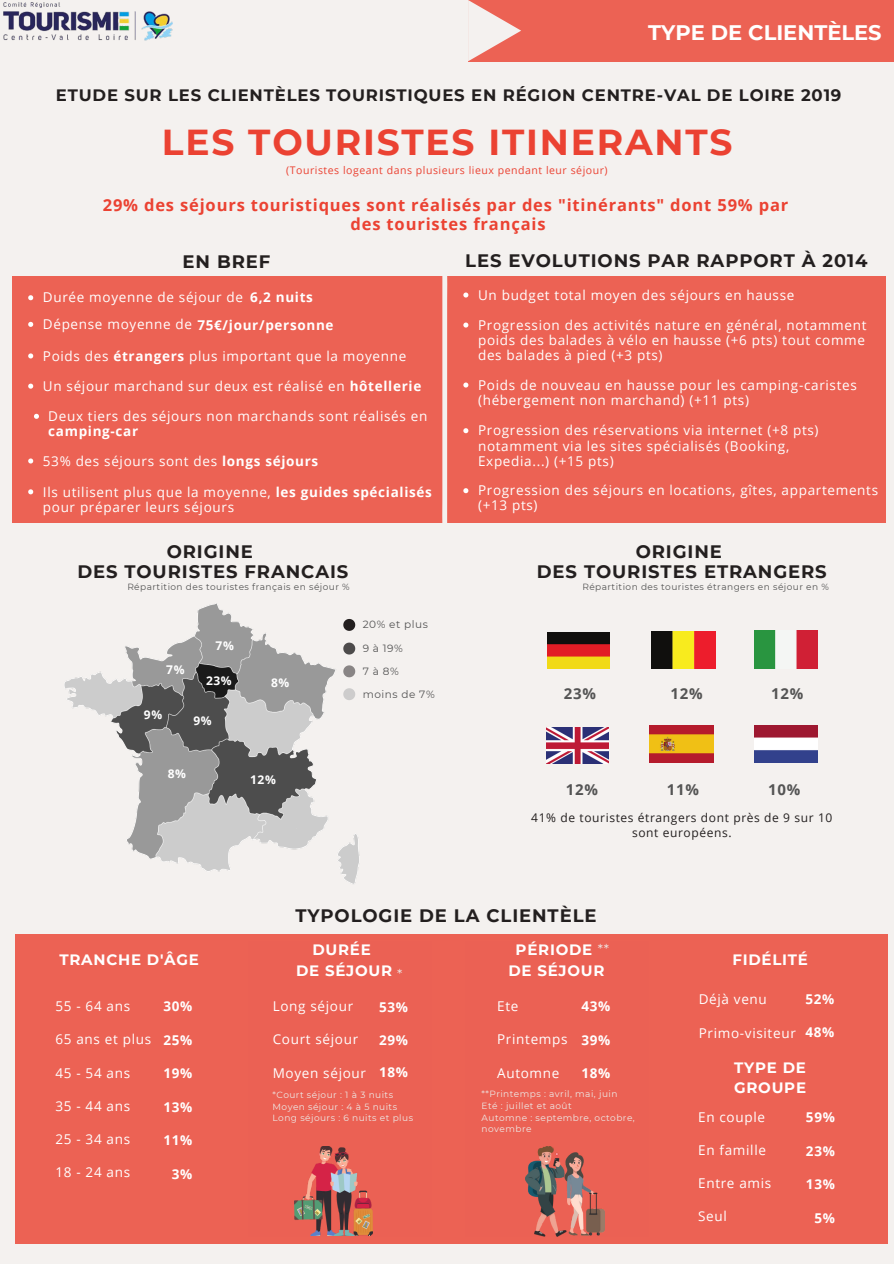
<style>
.page{position:relative;width:894px;height:1264px;background:#fff}
.page>*{position:absolute;margin:0;border:0;box-sizing:border-box;transform-origin:0 0}
.t1{font:700 36px "Montserrat";letter-spacing:.05em;color:#eb4232}
.t2{font:700 21px "Montserrat";color:#fff}
.t3{font:700 18px "Montserrat";letter-spacing:.05em;color:#231f1f}
.t4{font:700 16.5px "Open Sans";letter-spacing:.05em;color:#eb4232}
.t5{font:700 16.5px "Montserrat";letter-spacing:.05em;color:#231f1f}
.t6{font:700 15px/20.7px "Montserrat";letter-spacing:.05em;color:#fff}
.t7{font:700 15px "Open Sans";letter-spacing:.05em;color:#545454}
.t8{font:13.5px/15.1px "Open Sans";letter-spacing:.05em;color:#fff}
.t9{font:700 13.5px "Open Sans";letter-spacing:.05em;color:#fff}
.t10{font:13.5px "Montserrat";color:#edeae7}
.t11{font:12px/15px "Open Sans";letter-spacing:.05em;color:#231f1f;text-align:center}
.t12{font:700 12px "Open Sans";color:#fff}
.t13{font:10.5px "Open Sans";letter-spacing:.05em;color:#eb4232}
.t14{font:10.5px "Montserrat";letter-spacing:.05em;color:#545454}
.t15{font:9px/10.1px "Montserrat";letter-spacing:.05em;color:#edeae7}
.t16{font:9px "Montserrat";letter-spacing:.05em;color:#545454}
.s1{font-weight:400}
.s2{font-weight:700}
</style>
<div class="page">
<div style="left:0;top:0;width:893px;height:1263px;background:#f4f1ef"></div>
<div style="left:15px;top:933px;width:872px;height:310px;background:#ec6254"></div>
<div style="left:12px;top:277px;width:873px;height:246px;background:#ec6254"></div>
<svg style="left:28px;top:458px;width:5px;height:5px"></svg>
<svg style="left:34px;top:414px;width:5px;height:5px"></svg>
<svg style="left:442px;top:276px;width:5px;height:247px"></svg>
<div style="left:468px;top:0;width:425px;height:61px;background:#ec6254"></div>
<svg style="left:468px;top:0;width:53px;height:61px"></svg>
<img style="left:547px;top:633px;width:62px;height:36px">
<img style="left:546px;top:727px;width:62px;height:36px">
<img style="left:651px;top:631px;width:64px;height:37px">
<img style="left:754px;top:725px;width:63px;height:37px">
<img style="left:649px;top:725px;width:64px;height:37px">
<img style="left:754px;top:631px;width:63px;height:37px">
<img style="left:294px;top:1146px;width:78px;height:89px">
<img style="left:525px;top:1146px;width:79px;height:90px">
<img style="left:65px;top:603px;width:295px;height:281px">
<svg style="left:28px;top:295px;width:5px;height:5px"></svg>
<svg style="left:28px;top:322px;width:5px;height:5px"></svg>
<svg style="left:28px;top:353px;width:5px;height:5px"></svg>
<svg style="left:463px;top:292px;width:5px;height:5px"></svg>
<svg style="left:463px;top:382px;width:5px;height:5px"></svg>
<svg style="left:463px;top:428px;width:5px;height:5px"></svg>
<svg style="left:463px;top:322px;width:5px;height:5px"></svg>
<svg style="left:28px;top:489px;width:5px;height:5px"></svg>
<svg style="left:28px;top:383px;width:5px;height:5px"></svg>
<svg style="left:463px;top:488px;width:5px;height:5px"></svg>
<img style="left:3px;top:2px;width:169px;height:39px">
<p class="t2" style="left:648px;top:20px;width:235px">TYPE DE CLIENTÈLES</p>
<p class="t5" style="left:56px;top:85px;width:787px">ETUDE SUR LES CLIENTÈLES TOURISTIQUES EN RÉGION CENTRE-VAL DE LOIRE 2019</p>
<p class="t1" style="left:162px;top:120px;width:572px">LES TOURISTES ITINERANTS</p>
<p class="t13" style="left:286px;top:163px;width:323px">(Touristes logeant dans plusieurs lieux pendant leur séjour)</p>
<p class="t4" style="left:103px;top:193px;width:686px">29% des séjours touristiques sont réalisés par des "itinérants" dont 59% par</p>
<p class="t4" style="left:350px;top:212px;width:196px">des touristes français</p>
<p class="t3" style="left:182px;top:250px;width:89px">EN BREF</p>
<p class="t3" style="left:465px;top:249px;width:403px">LES EVOLUTIONS PAR RAPPORT À 2014</p>
<p class="t9" style="left:250px;top:287px;width:64px">6,2 nuits</p>
<p class="t8" style="left:43px;top:289px;width:202px">Durée moyenne de séjour de</p>
<p class="t9" style="left:43px;top:315px;width:292px"><span class="s1">Dépense moyenne de</span> 75€/jour/personne</p>
<p class="t8" style="left:43px;top:348px;width:365px">Poids des <span class="s2">étrangers</span> plus important que la moyenne</p>
<p class="t8" style="left:43px;top:378px;width:380px">Un séjour marchand sur deux est réalisé en <span class="s2">hôtellerie</span></p>
<p class="t8" style="left:48px;top:408px;width:380px">Deux tiers des séjours non marchands sont réalisés en <span class="s2">camping-car</span></p>
<p class="t8" style="left:43px;top:453px;width:277px">53% des séjours sont des <span class="s2">longs séjours</span></p>
<p class="t8" style="left:43px;top:483px;width:390px">Ils utilisent plus que la moyenne, <span class="s2">les guides spécialisés </span>pour préparer leurs séjours</p>
<p class="t3" style="left:167px;top:540px;width:88px">ORIGINE</p>
<p class="t3" style="left:77px;top:560px;width:272px">DES TOURISTES FRANCAIS</p>
<p class="t8" style="left:478px;top:287px;width:318px">Un budget total moyen des séjours en hausse</p>
<p class="t8" style="left:478px;top:317px;width:390px;text-align:justify">Progression des activités nature en général, notamment poids des balades à vélo en hausse (+6 pts) tout comme des balades à pied (+3 pts)</p>
<p class="t8" style="left:478px;top:377px;width:380px">Poids de nouveau en hausse pour les camping-caristes (hébergement non marchand) (+11 pts)</p>
<p class="t8" style="left:478px;top:422px;width:342px">Progression des réservations via internet (+8 pts) notamment via les sites spécialisés (Booking,<br>Expedia...) (+15 pts)</p>
<p class="t8" style="left:478px;top:482px;width:401px">Progression des séjours en locations, gîtes, appartements (+13 pts)</p>
<p class="t3" style="left:635px;top:540px;width:88px">ORIGINE</p>
<p class="t3" style="left:536px;top:560px;width:291px">DES TOURISTES ETRANGERS</p>
<p class="t16" style="left:127px;top:581px;width:224px">Répartition des touristes français en séjour %</p>
<p class="t16" style="left:582px;top:581px;width:248px">Répartition des touristes étrangers en séjour en %</p>
<p class="t12" style="left:166px;top:661px;width:20px">7%</p>
<p class="t12" style="left:215px;top:637px;width:20px">7%</p>
<p class="t12" style="left:206px;top:672px;width:27px">23%</p>
<p class="t12" style="left:144px;top:706px;width:20px">9%</p>
<p class="t12" style="left:193px;top:712px;width:20px">9%</p>
<p class="t12" style="left:271px;top:674px;width:20px">8%</p>
<p class="t12" style="left:168px;top:765px;width:20px">8%</p>
<p class="t12" style="left:250px;top:771px;width:27px">12%</p>
<p class="t14" style="left:362px;top:618px;width:67px">20% et plus</p>
<p class="t14" style="left:362px;top:642px;width:42px">9 à 19%</p>
<p class="t14" style="left:362px;top:665px;width:37px">7à8%</p>
<p class="t14" style="left:362px;top:687px;width:73px">moins de 7%</p>
<p class="t7" style="left:563px;top:683px;width:34px">23%</p>
<p class="t7" style="left:670px;top:683px;width:34px">12%</p>
<p class="t7" style="left:771px;top:683px;width:34px">12%</p>
<p class="t7" style="left:565px;top:779px;width:34px">12%</p>
<p class="t7" style="left:666px;top:779px;width:34px">11%</p>
<p class="t7" style="left:768px;top:779px;width:34px">10%</p>
<p class="t11" style="left:531px;top:810px;width:302px">41% de touristes étrangers dont près de 9 sur 10 sont européens.</p>
<p class="t6" style="left:59px;top:949px;width:141px">TRANCHE D'ÂGE</p>
<p class="t8" style="left:55px;top:998px;width:76px">55 - 64 ans</p>
<p class="t8" style="left:55px;top:1031px;width:97px">65 ans et plus</p>
<p class="t8" style="left:55px;top:1064px;width:76px">45 - 54 ans</p>
<p class="t8" style="left:55px;top:1097px;width:76px">35 - 44 ans</p>
<p class="t8" style="left:55px;top:1130px;width:76px">25 - 34 ans</p>
<p class="t8" style="left:55px;top:1164px;width:76px">18 - 24 ans</p>
<p class="t9" style="left:163px;top:996px;width:30px">30%</p>
<p class="t9" style="left:163px;top:1030px;width:30px">25%</p>
<p class="t9" style="left:163px;top:1063px;width:30px">19%</p>
<p class="t9" style="left:163px;top:1097px;width:30px">13%</p>
<p class="t9" style="left:163px;top:1130px;width:30px">11%</p>
<p class="t9" style="left:172px;top:1164px;width:22px">3%</p>
<p class="t3" style="left:295px;top:905px;width:302px">TYPOLOGIE DE LA CLIENTÈLE</p>
<p class="t6" style="left:312px;top:939px;width:60px">DURÉE</p>
<p class="t6" style="left:296px;top:960px;width:98px">DE SÉJOUR</p>
<p class="t10" style="left:397px;top:966px;width:7px">*</p>
<p class="t6" style="left:515px;top:939px;width:78px">PÉRIODE</p>
<p class="t6" style="left:508px;top:960px;width:98px">DE SÉJOUR</p>
<p class="t10" style="left:597px;top:940px;width:13px">**</p>
<p class="t8" style="left:272px;top:998px;width:82px">Long séjour</p>
<p class="t8" style="left:272px;top:1031px;width:87px">Court séjour</p>
<p class="t8" style="left:272px;top:1064px;width:95px">Moyen séjour</p>
<p class="t15" style="left:272px;top:1089px;width:122px">*Court séjour : 1 à 3 nuits</p>
<p class="t15" style="left:272px;top:1101px;width:126px">Moyen séjour : 4 à 5 nuits</p>
<p class="t15" style="left:272px;top:1112px;width:142px">Long séjours : 6 nuits et plus</p>
<p class="t9" style="left:379px;top:997px;width:30px">53%</p>
<p class="t9" style="left:379px;top:1030px;width:30px">29%</p>
<p class="t9" style="left:379px;top:1062px;width:30px">18%</p>
<p class="t8" style="left:497px;top:998px;width:23px">Ete</p>
<p class="t8" style="left:497px;top:1031px;width:72px">Printemps</p>
<p class="t8" style="left:497px;top:1064px;width:64px">Automne</p>
<p class="t9" style="left:581px;top:996px;width:30px">43%</p>
<p class="t9" style="left:581px;top:1030px;width:30px">39%</p>
<p class="t9" style="left:581px;top:1063px;width:30px">18%</p>
<p class="t15" style="left:481px;top:1088px;width:137px">**Printemps : avril, mai, juin</p>
<p class="t15" style="left:481px;top:1100px;width:92px">Eté : juillet et août</p>
<p class="t15" style="left:481px;top:1113px;width:155px">Automne : septembre, octobre, novembre</p>
<p class="t6" style="left:732px;top:949px;width:77px">FIDÉLITÉ</p>
<p class="t8" style="left:698px;top:991px;width:70px">Déjà venu</p>
<p class="t8" style="left:698px;top:1024px;width:99px">Primo-visiteur</p>
<p class="t9" style="left:805px;top:989px;width:30px">52%</p>
<p class="t9" style="left:805px;top:1022px;width:30px">48%</p>
<p class="t6" style="left:734px;top:1056px;width:73px">TYPE DE<br>GROUPE</p>
<p class="t8" style="left:698px;top:1108px;width:68px">En couple</p>
<p class="t8" style="left:698px;top:1141px;width:69px">En famille</p>
<p class="t8" style="left:698px;top:1175px;width:75px">Entre amis</p>
<p class="t8" style="left:698px;top:1208px;width:30px">Seul</p>
<p class="t9" style="left:805px;top:1107px;width:30px">59%</p>
<p class="t9" style="left:805px;top:1141px;width:30px">23%</p>
<p class="t9" style="left:805px;top:1174px;width:30px">13%</p>
<p class="t9" style="left:814px;top:1208px;width:22px">5%</p>
</div>
